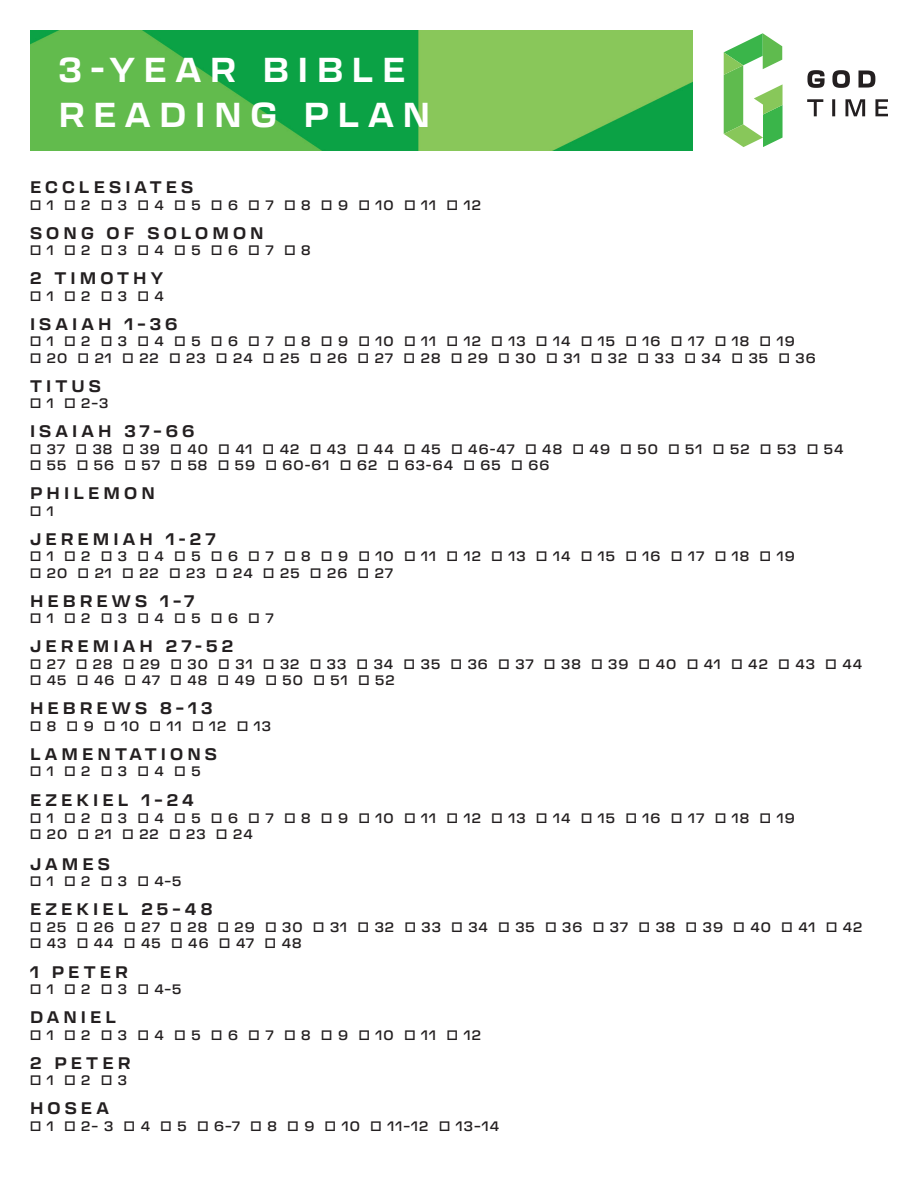
<style>
.page{position:relative;width:918px;height:1188px;background:#fff}
.page>*{position:absolute;margin:0;border:0;box-sizing:border-box;transform-origin:0 0}
.t1{font:700 34.05px "Transducer";letter-spacing:.25em;color:#fff}
.t2{font:700 16.5px "Transducer";letter-spacing:.25em;color:#231f20}
.t3{font:500 13.5px "Transducer";letter-spacing:.075em;color:#231f20}
</style>
<div class="page">
<img style="left:30px;top:30px;width:663px;height:120px">
<svg style="left:807px;top:70px;width:18px;height:18px"></svg>
<svg style="left:832px;top:70px;width:18px;height:18px"></svg>
<svg style="left:858px;top:71px;width:17px;height:17px"></svg>
<svg style="left:807px;top:99px;width:16px;height:17px"></svg>
<svg style="left:832px;top:99px;width:3px;height:17px"></svg>
<svg style="left:845px;top:99px;width:20px;height:17px"></svg>
<svg style="left:875px;top:99px;width:13px;height:17px"></svg>
<svg style="left:724px;top:33px;width:59px;height:114px"></svg>
<p class="t1" style="left:59px;top:46px;width:348px">3-YEAR BIBLE</p>
<p class="t1" style="left:59px;top:90px;width:373px">READING PLAN</p>
<p class="t2" style="left:30px;top:176px;width:165px">ECCLESIATES</p>
<p class="t3" style="left:30px;top:195px;width:452px">□ 1 □ 2 □ 3 □ 4 □ 5 □ 6 □ 7 □ 8 □ 9 □ 10 □ 11 □ 12</p>
<p class="t2" style="left:30px;top:221px;width:235px">SONG OF SOLOMON</p>
<p class="t3" style="left:30px;top:241px;width:282px">□ 1 □ 2 □ 3 □ 4 □ 5 □ 6 □ 7 □ 8</p>
<p class="t2" style="left:30px;top:267px;width:135px">2 TIMOTHY</p>
<p class="t3" style="left:30px;top:286px;width:135px">□ 1 □ 2 □ 3 □ 4</p>
<p class="t2" style="left:30px;top:312px;width:149px">ISAIAH 1–36</p>
<p class="t3" style="left:30px;top:332px;width:766px">□ 1 □ 2 □ 3 □ 4 □ 5 □ 6 □ 7 □ 8 □ 9 □ 10 □ 11 □ 12 □ 13 □ 14 □ 15 □ 16 □ 17 □ 18 □ 19</p>
<p class="t3" style="left:30px;top:348px;width:787px">□ 20 □ 21 □ 22 □ 23 □ 24 □ 25 □ 26 □ 27 □ 28 □ 29 □ 30 □ 31 □ 32 □ 33 □ 34 □ 35 □ 36</p>
<p class="t2" style="left:30px;top:374px;width:72px">TITUS</p>
<p class="t3" style="left:30px;top:394px;width:80px">□ 1 □ 2–3</p>
<p class="t2" style="left:30px;top:420px;width:166px">ISAIAH 37–66</p>
<p class="t3" style="left:30px;top:439px;width:815px">□ 37 □ 38 □ 39 □ 40 □ 41 □ 42 □ 43 □ 44 □ 45 □ 46-47 □ 48 □ 49 □ 50 □ 51 □ 52 □ 53 □ 54</p>
<p class="t3" style="left:30px;top:456px;width:521px">□ 55 □ 56 □ 57 □ 58 □ 59 □ 60-61 □ 62 □ 63-64 □ 65 □ 66</p>
<p class="t2" style="left:30px;top:482px;width:126px">PHILEMON</p>
<p class="t3" style="left:30px;top:501px;width:25px">□ 1</p>
<p class="t2" style="left:30px;top:527px;width:187px">JEREMIAH 1-27</p>
<p class="t3" style="left:30px;top:547px;width:766px">□ 1 □ 2 □ 3 □ 4 □ 5 □ 6 □ 7 □ 8 □ 9 □ 10 □ 11 □ 12 □ 13 □ 14 □ 15 □ 16 □ 17 □ 18 □ 19</p>
<p class="t3" style="left:30px;top:563px;width:365px">□ 20 □ 21 □ 22 □ 23 □ 24 □ 25 □ 26 □ 27</p>
<p class="t2" style="left:30px;top:589px;width:166px">HEBREWS 1–7</p>
<p class="t3" style="left:30px;top:609px;width:245px">□ 1 □ 2 □ 3 □ 4 □ 5 □ 6 □ 7</p>
<p class="t2" style="left:30px;top:635px;width:205px">JEREMIAH 27-52</p>
<p class="t3" style="left:30px;top:654px;width:834px">□ 27 □ 28 □ 29 □ 30 □ 31 □ 32 □ 33 □ 34 □ 35 □ 36 □ 37 □ 38 □ 39 □ 40 □ 41 □ 42 □ 43 □ 44</p>
<p class="t3" style="left:30px;top:671px;width:366px">□ 45 □ 46 □ 47 □ 48 □ 49 □ 50 □ 51 □ 52</p>
<p class="t2" style="left:30px;top:697px;width:184px">HEBREWS 8–13</p>
<p class="t3" style="left:30px;top:716px;width:243px">□ 8 □ 9 □ 10 □ 11 □ 12 □ 13</p>
<p class="t2" style="left:30px;top:742px;width:189px">LAMENTATIONS</p>
<p class="t3" style="left:30px;top:762px;width:172px">□ 1 □ 2 □ 3 □ 4 □ 5</p>
<p class="t2" style="left:30px;top:789px;width:165px">EZEKIEL 1–24</p>
<p class="t3" style="left:30px;top:808px;width:766px">□ 1 □ 2 □ 3 □ 4 □ 5 □ 6 □ 7 □ 8 □ 9 □ 10 □ 11 □ 12 □ 13 □ 14 □ 15 □ 16 □ 17 □ 18 □ 19</p>
<p class="t3" style="left:30px;top:825px;width:224px">□ 20 □ 21 □ 22 □ 23 □ 24</p>
<p class="t2" style="left:30px;top:852px;width:81px">JAMES</p>
<p class="t3" style="left:30px;top:872px;width:153px">□ 1 □ 2 □ 3 □ 4–5</p>
<p class="t2" style="left:30px;top:897px;width:184px">EZEKIEL 25–48</p>
<p class="t3" style="left:30px;top:917px;width:834px">□ 25 □ 26 □ 27 □ 28 □ 29 □ 30 □ 31 □ 32 □ 33 □ 34 □ 35 □ 36 □ 37 □ 38 □ 39 □ 40 □ 41 □ 42</p>
<p class="t3" style="left:30px;top:934px;width:273px">□ 43 □ 44 □ 45 □ 46 □ 47 □ 48</p>
<p class="t2" style="left:30px;top:960px;width:99px">1 PETER</p>
<p class="t3" style="left:30px;top:980px;width:153px">□ 1 □ 2 □ 3 □ 4–5</p>
<p class="t2" style="left:30px;top:1006px;width:88px">DANIEL</p>
<p class="t3" style="left:30px;top:1025px;width:452px">□ 1 □ 2 □ 3 □ 4 □ 5 □ 6 □ 7 □ 8 □ 9 □ 10 □ 11 □ 12</p>
<p class="t2" style="left:30px;top:1051px;width:102px">2 PETER</p>
<p class="t3" style="left:30px;top:1071px;width:99px">□ 1 □ 2 □ 3</p>
<p class="t2" style="left:30px;top:1096px;width:80px">HOSEA</p>
<p class="t3" style="left:30px;top:1116px;width:471px">□ 1 □ 2– 3 □ 4 □ 5 □ 6–7 □ 8 □ 9 □ 10 □ 11–12 □ 13–14</p>
</div>
